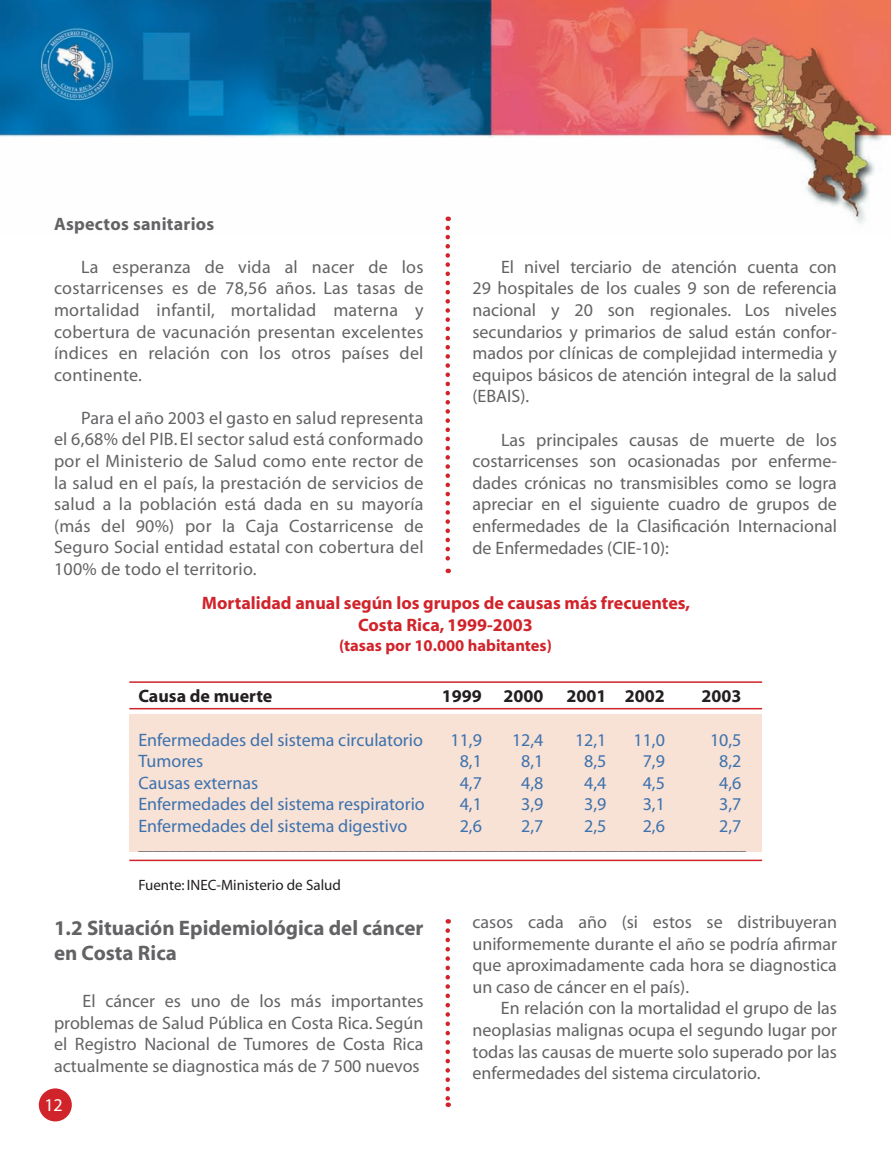
<style>
.page{position:relative;width:891px;height:1161px;background:#fff}
.page>*{position:absolute;margin:0;border:0;box-sizing:border-box;transform-origin:0 0}
.t1{font:700 21px/25.2px "Myriad";color:#636366}
.t2{font:18px/21.6px "Myriad";color:#636366;text-align:justify}
.t3{font:18px "Myriad";color:#3c72ae}
.t4{font:700 18px/21.6px "Myriad";color:#d1232a;text-align:center}
.t5{font:700 18px "Myriad";color:#231f20}
.t6{font:700 18px "Myriad";letter-spacing:.015em;color:#636366}
.t7{font:18px "Myriad";color:#fff}
.t8{font:700 16.5px "Myriad";color:#d1232a}
.t9{font:15px "Myriad";color:#636366}
.t10{font:15px "Myriad";color:#231f20}
</style>
<div class="page">
<img style="left:0;top:0;width:891px;height:237px">
<div style="left:39px;top:1088px;width:33px;height:33px;background:#d1232a;border-radius:50%"></div>
<svg style="left:446px;top:228px;width:4px;height:345px"></svg>
<svg style="left:446px;top:931px;width:4px;height:176px"></svg>
<div style="left:130px;top:714px;width:632px;height:137px;background:#f8e1d5"></div>
<hr style="left:129px;top:708px;width:633px;height:1px;background:#d1232a">
<hr style="left:129px;top:681px;width:633px;height:2px;background:#d1232a">
<hr style="left:129px;top:860px;width:633px;height:1px;background:#d1232a">
<p class="t6" style="left:54px;top:214px;width:162px">Aspectos sanitarios</p>
<p class="t2" style="left:54px;top:257px;width:371px;text-indent:27px">La esperanza de vida al nacer de los costarricenses es de 78,56 años. Las tasas de mortalidad infantil, mortalidad materna y cobertura de vacunación presentan excelentes índices en relación con los otros países del continente.</p>
<p class="t2" style="left:54px;top:408px;width:371px;text-indent:27px">Para el año 2003 el gasto en salud representa el 6,68% del PIB. El sector salud está conformado por el Ministerio de Salud como ente rector de la salud en el país, la prestación de servicios de salud a la población está dada en su mayoría (más del 90%) por la Caja Costarricense de Seguro Social entidad estatal con cobertura del 100% de todo el territorio.</p>
<p class="t2" style="left:473px;top:257px;width:366px;text-indent:28px">El nivel terciario de atención cuenta con 29 hospitales de los cuales 9 son de referencia nacional y 20 son regionales. Los niveles secundarios y primarios de salud están confor&shy;mados por clínicas de complejidad intermedia y equipos básicos de atención integral de la salud (EBAIS).</p>
<p class="t2" style="left:473px;top:429px;width:366px;text-indent:28px">Las principales causas de muerte de los costarricenses son ocasionadas por enferme&shy;dades crónicas no transmisibles como se logra apreciar en el siguiente cuadro de grupos de enfermedades de la Clasificación Internacional de Enfermedades (CIE-10):</p>
<p class="t4" style="left:202px;top:593px;width:490px">Mortalidad anual según los grupos de causas más frecuentes,<br>Costa Rica, 1999-2003</p>
<p class="t8" style="left:339px;top:637px;width:214px">(tasas por 10.000 habitantes)</p>
<p class="t5" style="left:138px;top:687px;width:136px">Causa de muerte</p>
<p class="t5" style="left:442px;top:687px;width:103px">1999 2000</p>
<p class="t5" style="left:566px;top:687px;width:100px">2001 2002</p>
<p class="t5" style="left:701px;top:687px;width:41px">2003</p>
<p class="t3" style="left:138px;top:731px;width:286px">Enfermedades del sistema circulatorio</p>
<p class="t3" style="left:450px;top:731px;width:33px">11,9</p>
<p class="t3" style="left:512px;top:731px;width:33px">12,4</p>
<p class="t3" style="left:575px;top:731px;width:33px">12,1</p>
<p class="t3" style="left:634px;top:731px;width:33px">11,0</p>
<p class="t3" style="left:710px;top:731px;width:33px">10,5</p>
<p class="t3" style="left:138px;top:752px;width:66px">Tumores</p>
<p class="t3" style="left:460px;top:752px;width:24px">8,1</p>
<p class="t3" style="left:521px;top:752px;width:24px">8,1</p>
<p class="t3" style="left:584px;top:752px;width:24px">8,5</p>
<p class="t3" style="left:643px;top:752px;width:24px">7,9</p>
<p class="t3" style="left:719px;top:752px;width:24px">8,2</p>
<p class="t3" style="left:138px;top:774px;width:121px">Causas externas</p>
<p class="t3" style="left:460px;top:774px;width:24px">4,7</p>
<p class="t3" style="left:521px;top:774px;width:24px">4,8</p>
<p class="t3" style="left:584px;top:774px;width:24px">4,4</p>
<p class="t3" style="left:643px;top:774px;width:24px">4,5</p>
<p class="t3" style="left:719px;top:774px;width:24px">4,6</p>
<p class="t3" style="left:138px;top:795px;width:288px">Enfermedades del sistema respiratorio</p>
<p class="t3" style="left:460px;top:795px;width:24px">4,1</p>
<p class="t3" style="left:521px;top:795px;width:24px">3,9</p>
<p class="t3" style="left:584px;top:795px;width:24px">3,9</p>
<p class="t3" style="left:643px;top:795px;width:24px">3,1</p>
<p class="t3" style="left:719px;top:795px;width:24px">3,7</p>
<p class="t3" style="left:138px;top:817px;width:270px">Enfermedades del sistema digestivo</p>
<p class="t3" style="left:460px;top:817px;width:24px">2,6</p>
<p class="t3" style="left:521px;top:817px;width:24px">2,7</p>
<p class="t3" style="left:584px;top:817px;width:24px">2,5</p>
<p class="t3" style="left:643px;top:817px;width:24px">2,6</p>
<p class="t3" style="left:719px;top:817px;width:24px">2,7</p>
<p class="t9" style="left:138px;top:838px;width:609px">_________________________________________________________________________________</p>
<p class="t10" style="left:138px;top:877px;width:204px">Fuente: INEC-Ministerio de Salud</p>
<p class="t1" style="left:54px;top:916px;width:371px">1.2 Situación Epidemiológica del cáncer en Costa Rica</p>
<p class="t2" style="left:54px;top:991px;width:371px;text-indent:28px">El cáncer es uno de los más importantes problemas de Salud Pública en Costa Rica. Según el Registro Nacional de Tumores de Costa Rica actualmente se diagnostica más de 7 500 nuevos</p>
<p class="t7" style="left:44px;top:1096px;width:20px">12</p>
<p class="t2" style="left:472px;top:912px;width:366px">casos cada año (si estos se distribuyeran uniformemente durante el año se podría afirmar que aproximadamente cada hora se diagnostica un caso de cáncer en el país).</p>
<p class="t2" style="left:472px;top:998px;width:366px;text-indent:28px">En relación con la mortalidad el grupo de las neoplasias malignas ocupa el segundo lugar por todas las causas de muerte solo superado por las enfermedades del sistema circulatorio.</p>
</div>
